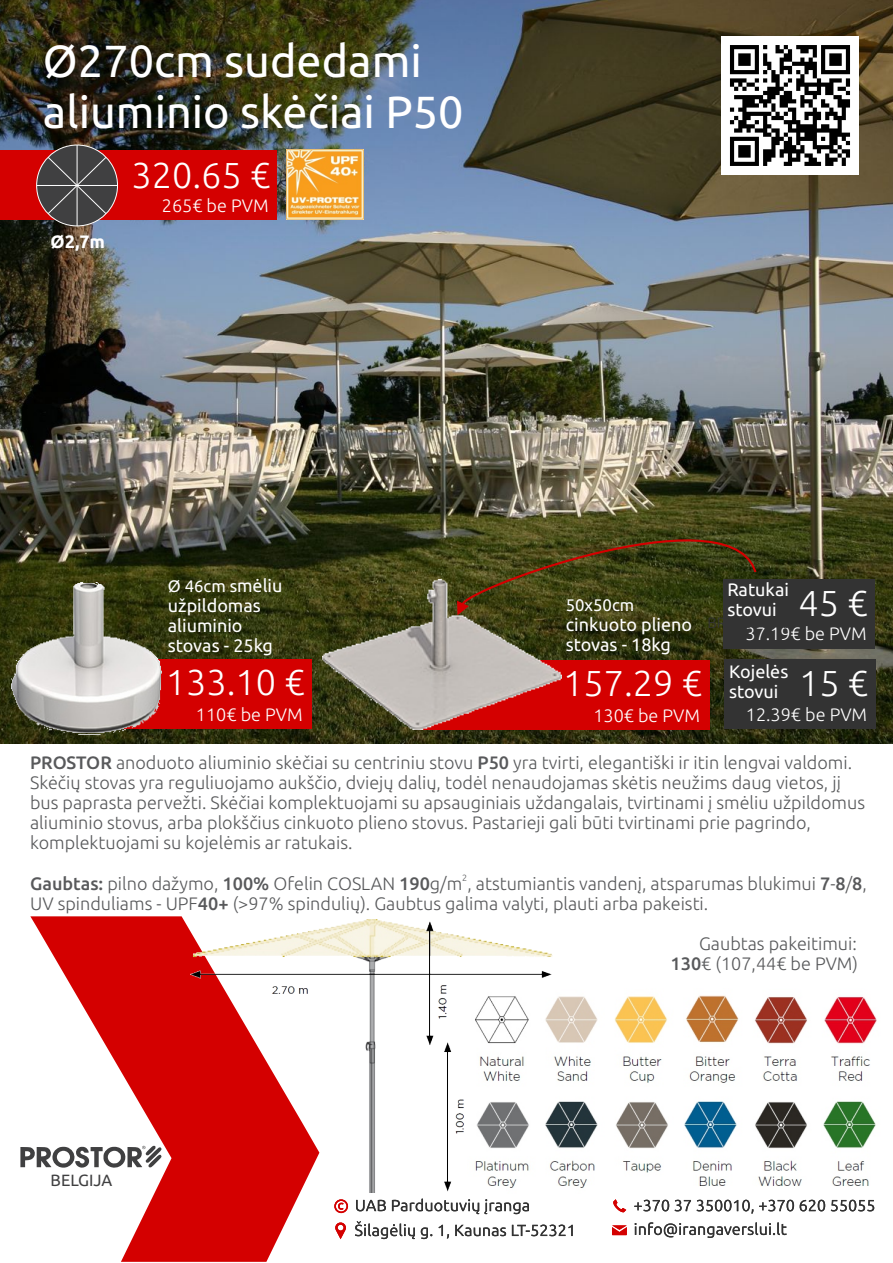
<style>
.page{position:relative;width:893px;height:1263px;background:#fff}
.page>*{position:absolute;margin:0;border:0;box-sizing:border-box;transform-origin:0 0}
.t1{font:45px/50.4px "Ubuntu";color:#fff}
.t2{font:300 36px "Ubuntu";color:#fff}
.t3{font:300 18px/20.2px "Ubuntu";color:#58595b}
.t4{font:18px/20.2px "Ubuntu";color:#fff}
.t5{font:300 18px "Ubuntu";color:#fff}
.t6{font:700 18px "Ubuntu";color:#fff}
.t7{font:16.8px "Ubuntu";color:#fff}
.t8{font:16.35px "Ubuntu";color:#404041}
.t9{font:300 9px "Ubuntu";color:#58595b}
.s1{font-size:18px}
.s2{font-weight:500}
</style>
<div class="page">
<img style="left:552px;top:995px;width:325px;height:193px">
<img style="left:0;top:0;width:893px;height:744px">
<img style="left:287px;top:150px;width:77px;height:70px">
<svg style="left:457px;top:539px;width:299px;height:76px;background:#413f14"></svg>
<svg style="left:20px;top:1147px;width:10px;height:21px"></svg>
<svg style="left:30px;top:916px;width:270px;height:346px;fill:#d40000"></svg>
<svg style="left:634px;top:1200px;width:240px;height:14px"></svg>
<svg style="left:635px;top:1222px;width:152px;height:16px"></svg>
<svg style="left:613px;top:1199px;width:13px;height:13px"></svg>
<svg style="left:612px;top:1225px;width:15px;height:10px"></svg>
<svg style="left:335px;top:1222px;width:11px;height:17px"></svg>
<svg style="left:355px;top:1221px;width:218px;height:18px"></svg>
<svg style="left:334px;top:1199px;width:14px;height:14px"></svg>
<svg style="left:356px;top:1198px;width:173px;height:16px"></svg>
<img style="left:721px;top:37px;width:138px;height:137px">
<div style="left:0;top:150px;width:276px;height:70px;background:#d40000"></div>
<div style="left:102px;top:659px;width:210px;height:70px;background:#d40000"></div>
<div style="left:421px;top:660px;width:288px;height:70px;background:#d40000"></div>
<div style="left:724px;top:659px;width:151px;height:70px;background:#333"></div>
<div style="left:724px;top:579px;width:151px;height:70px;background:#333"></div>
<div style="left:36px;top:145px;width:82px;height:81px;background:#404041;border:1px solid #fff;border-radius:50%"></div>
<hr style="left:77px;top:145px;width:1px;height:81px;background:#fff">
<hr style="left:37px;top:185px;width:81px;height:1px;background:#fff">
<svg style="left:47px;top:156px;width:60px;height:59px"></svg>
<img style="left:191px;top:919px;width:361px;height:274px">
<img style="left:11px;top:582px;width:151px;height:153px">
<img style="left:323px;top:579px;width:239px;height:150px">
<h1 class="t1" style="left:43px;top:39px;width:422px">Ø270cm sudedami aliuminio skėčiai P50</h1>
<h2 class="t2" style="left:131px;top:160px;width:140px">320.65 €</h2>
<p class="t6" style="left:51px;top:234px;width:56px">Ø2,7m</p>
<p class="t5" style="left:162px;top:198px;width:108px">265€ be PVM</p>
<p class="t7" style="left:168px;top:579px;width:116px">Ø 46cm s<span class="s1">mėliu</span></p>
<p class="t4" style="left:168px;top:596px;width:107px">užpildomas aliuminio stovas - 25kg</p>
<p class="t7" style="left:566px;top:598px;width:70px">50x50cm</p>
<p class="t4" style="left:566px;top:616px;width:128px">cinkuoto plieno stovas - 18kg</p>
<h2 class="t2" style="left:166px;top:667px;width:140px">133.10 €</h2>
<h2 class="t2" style="left:563px;top:668px;width:140px">157.29 €</h2>
<p class="t5" style="left:196px;top:707px;width:108px">110€ be PVM</p>
<p class="t5" style="left:593px;top:708px;width:108px">130€ be PVM</p>
<p class="t4" style="left:727px;top:581px;width:63px">Ratukai stovui</p>
<h2 class="t2" style="left:799px;top:588px;width:71px">45 €</h2>
<p class="t5" style="left:745px;top:626px;width:123px">37.19€ be PVM</p>
<p class="t4" style="left:729px;top:663px;width:61px">Kojelės stovui</p>
<h2 class="t2" style="left:799px;top:668px;width:71px">15 €</h2>
<p class="t5" style="left:746px;top:707px;width:123px">12.39€ be PVM</p>
<p class="t3" style="left:30px;top:753px;width:836px"><span class="s2">PROSTOR</span> anoduoto aliuminio skėčiai su centriniu stovu <span class="s2">P50</span> yra tvirti, elegantiški ir itin lengvai valdomi.<br>Skėčių stovas yra reguliuojamo aukščio, dviejų dalių, todėl nenaudojamas skėtis neužims daug vietos, jį bus paprasta pervežti. Skėčiai komplektuojami su apsauginiais uždangalais, tvirtinami į smėliu užpildomus aliuminio stovus, arba plokščius cinkuoto plieno stovus. Pastarieji gali būti tvirtinami prie pagrindo, komplektuojami su kojelėmis ar ratukais.</p>
<p class="t9" style="left:462px;top:874px;width:7px">2</p>
<p class="t3" style="left:30px;top:874px;width:838px"><span class="s2">Gaubtas:</span> pilno dažymo, <span class="s2">100%</span> Ofelin COSLAN <span class="s2">190</span>g/m , atstumiantis vandenį, atsparumas blukimui <span class="s2">7</span>-<span class="s2">8</span>/<span class="s2">8</span>,<br>UV spinduliams - UPF<span class="s2">40+</span> (&gt;97% spindulių). Gaubtus galima valyti, plauti arba pakeisti.</p>
<p class="t3" style="left:671px;top:935px;width:189px;text-align:right">Gaubtas pakeitimui:<br><span class="s2">130</span>€ (107,44€ be PVM)</p>
<p class="t8" style="left:51px;top:1173px;width:63px">BELGIJA</p>
</div>
